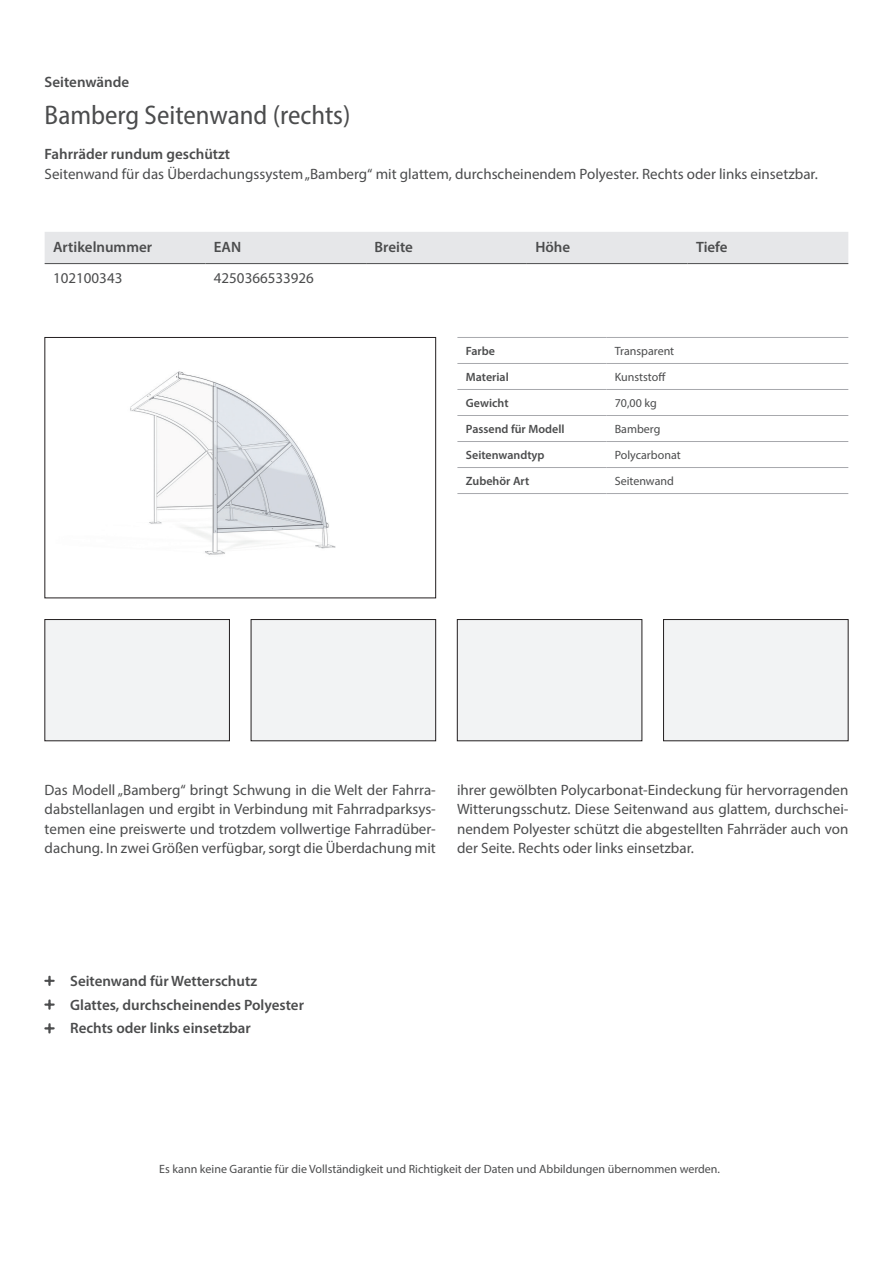
<style>
.page{position:relative;width:893px;height:1263px;background:#fff}
.page>*{position:absolute;margin:0;border:0;box-sizing:border-box;transform-origin:0 0}
.t1{font:semi-condensed 27px "Myriad Pro";color:#4b4c4d}
.t2{font:15px/19.5px "Myriad Pro";color:#4b4c4d;text-align:justify}
.t3{font:600 15px/23.7px "Myriad Pro";color:#4b4c4d}
.t4{font:12px "Myriad Pro";color:#4b4c4d}
.t5{font:600 12px "Myriad Pro";color:#4b4c4d}
</style>
<div class="page">
<img style="left:130px;top:371px;width:206px;height:184px">
<div style="left:45px;top:337px;width:391px;height:261px;border:1px solid #231f20"></div>
<div style="left:45px;top:619px;width:184px;height:122px;background:#f2f3f4"></div>
<div style="left:45px;top:619px;width:185px;height:122px;border:1px solid #231f20"></div>
<div style="left:251px;top:619px;width:185px;height:122px;background:#f2f3f4"></div>
<div style="left:251px;top:619px;width:185px;height:122px;border:1px solid #231f20"></div>
<div style="left:663px;top:619px;width:185px;height:122px;background:#f2f3f4"></div>
<div style="left:663px;top:619px;width:185px;height:122px;border:1px solid #231f20"></div>
<div style="left:457px;top:619px;width:185px;height:122px;background:#f2f3f4"></div>
<div style="left:457px;top:619px;width:185px;height:122px;border:1px solid #231f20"></div>
<div style="left:45px;top:232px;width:803px;height:31px;background:#e6e7e9"></div>
<hr style="left:45px;top:263px;width:160px;height:1px;background:#4b4c4d">
<hr style="left:205px;top:263px;width:161px;height:1px;background:#4b4c4d">
<hr style="left:366px;top:263px;width:161px;height:1px;background:#4b4c4d">
<hr style="left:527px;top:263px;width:161px;height:1px;background:#4b4c4d">
<hr style="left:688px;top:263px;width:160px;height:1px;background:#4b4c4d">
<hr style="left:457px;top:337px;width:149px;height:1px;background:#a8a9ad">
<hr style="left:606px;top:337px;width:242px;height:1px;background:#a8a9ad">
<hr style="left:457px;top:363px;width:149px;height:1px;background:#a8a9ad">
<hr style="left:606px;top:363px;width:242px;height:1px;background:#a8a9ad">
<hr style="left:457px;top:389px;width:149px;height:1px;background:#a8a9ad">
<hr style="left:606px;top:389px;width:242px;height:1px;background:#a8a9ad">
<hr style="left:457px;top:415px;width:149px;height:1px;background:#a8a9ad">
<hr style="left:606px;top:415px;width:242px;height:1px;background:#a8a9ad">
<hr style="left:457px;top:441px;width:149px;height:1px;background:#a8a9ad">
<hr style="left:606px;top:441px;width:242px;height:1px;background:#a8a9ad">
<hr style="left:457px;top:467px;width:149px;height:1px;background:#a8a9ad">
<hr style="left:606px;top:467px;width:242px;height:1px;background:#a8a9ad">
<hr style="left:457px;top:493px;width:149px;height:1px;background:#a8a9ad">
<hr style="left:606px;top:493px;width:242px;height:1px;background:#a8a9ad">
<p class="t3" style="left:45px;top:70px;width:86px">Seitenwände</p>
<h1 class="t1" style="left:45px;top:99px;width:307px">Bamberg Seitenwand (rechts)</h1>
<p class="t3" style="left:45px;top:142px;width:187px">Fahrräder rundum geschützt</p>
<p class="t2" style="left:45px;top:164px;width:775px">Seitenwand für das Überdachungssystem „Bamberg“ mit glattem, durchscheinendem Polyester. Rechts oder links einsetzbar.</p>
<p class="t3" style="left:53px;top:234px;width:101px">Artikelnummer</p>
<p class="t3" style="left:214px;top:234px;width:29px">EAN</p>
<p class="t3" style="left:375px;top:234px;width:40px">Breite</p>
<p class="t3" style="left:535px;top:234px;width:36px">Höhe</p>
<p class="t3" style="left:696px;top:234px;width:33px">Tiefe</p>
<p class="t2" style="left:53px;top:268px;width:71px">102100343</p>
<p class="t2" style="left:214px;top:268px;width:102px">4250366533926</p>
<p class="t5" style="left:466px;top:343px;width:31px">Farbe</p>
<p class="t4" style="left:615px;top:344px;width:61px">Transparent</p>
<p class="t5" style="left:466px;top:369px;width:44px">Material</p>
<p class="t4" style="left:615px;top:370px;width:53px">Kunststoff</p>
<p class="t5" style="left:466px;top:395px;width:44px">Gewicht</p>
<p class="t4" style="left:615px;top:396px;width:43px">70,00 kg</p>
<p class="t5" style="left:466px;top:421px;width:100px">Passend für Modell</p>
<p class="t4" style="left:615px;top:422px;width:47px">Bamberg</p>
<p class="t5" style="left:466px;top:447px;width:80px">Seitenwandtyp</p>
<p class="t4" style="left:615px;top:448px;width:67px">Polycarbonat</p>
<p class="t5" style="left:466px;top:473px;width:65px">Zubehör Art</p>
<p class="t4" style="left:615px;top:474px;width:61px">Seitenwand</p>
<p class="t2" style="left:45px;top:780px;width:393px">Das Modell „Bamberg“ bringt Schwung in die Welt der Fahrra&shy;dabstellanlagen und ergibt in Verbindung mit Fahrradparksys&shy;temen eine preiswerte und trotzdem vollwertige Fahrradüber&shy;dachung. In zwei Größen verfügbar, sorgt die Überdachung mit</p>
<p class="t2" style="left:457px;top:780px;width:393px">ihrer gewölbten Polycarbonat-Eindeckung für hervorragenden Witterungsschutz. Diese Seitenwand aus glattem, durchschei&shy;nendem Polyester schützt die abgestellten Fahrräder auch von der Seite. Rechts oder links einsetzbar.</p>
<p class="t3" style="left:70px;top:968px;width:235px">Seitenwand für Wetterschutz<br>Glattes, durchscheinendes Polyester<br>Rechts oder links einsetzbar</p>
<p class="t4" style="left:159px;top:1161px;width:562px">Es kann keine Garantie für die Vollständigkeit und Richtigkeit der Daten und Abbildungen übernommen werden.</p>
</div>
